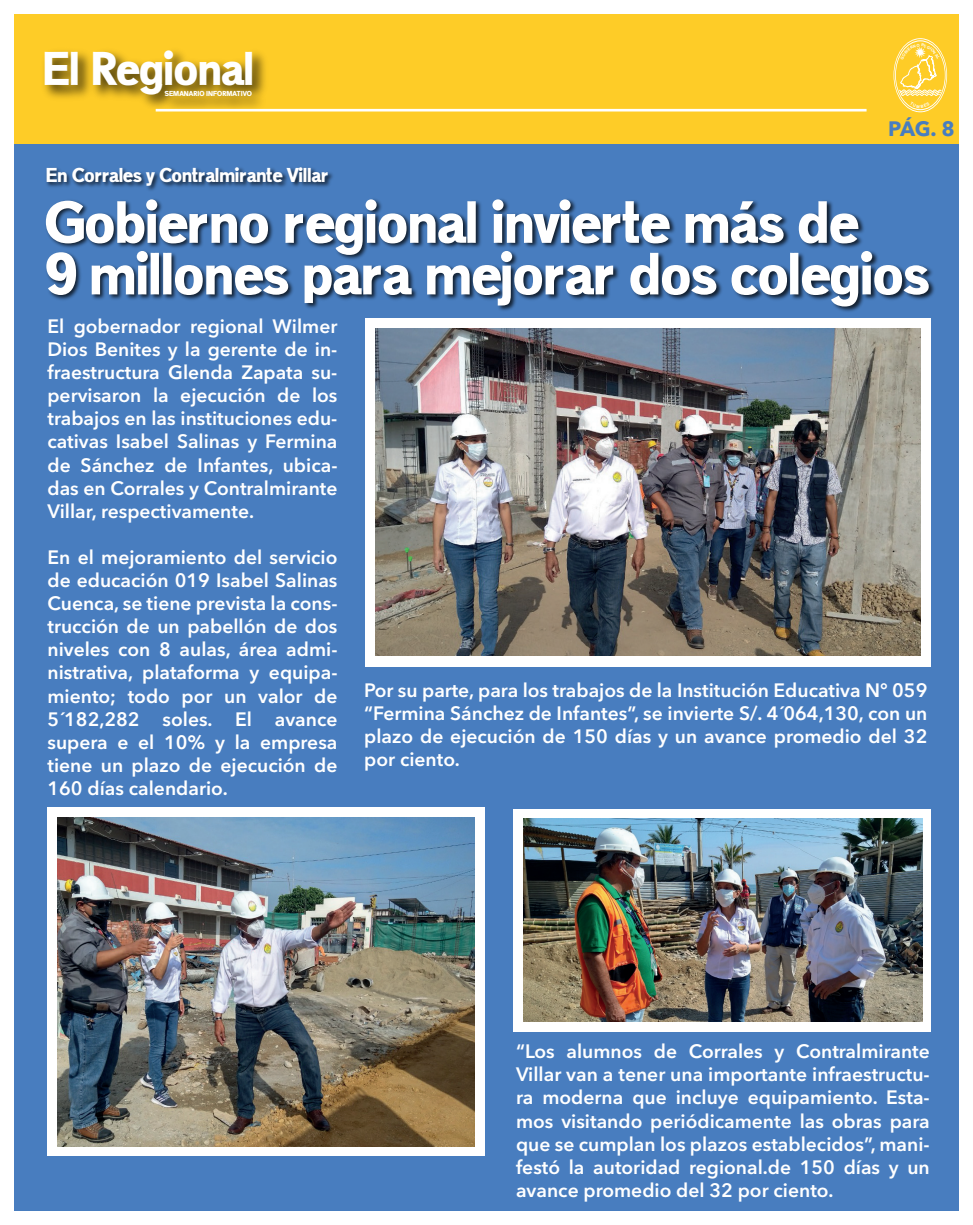
<style>
.page{position:relative;width:973px;height:1225px;background:#fff}
.page>*{position:absolute;margin:0;border:0;box-sizing:border-box;transform-origin:0 0}
.t1{font:56.88px/51.6px "Maximum Impact";color:#fff}
.t2{font:45.24px "Maximum Impact";color:#fff}
.t3{font:700 20.65px "Avenir Next LT Pro";color:#fff}
.t4{font:700 20.65px "Avenir Next LT Pro";color:#487dbf}
.t5{font:600 19.25px/23.1px "Avenir Next LT Pro";color:#fff;text-align:justify}
.t6{font:19.25px "Maximum Impact";color:#fff}
.t7{font:6.91px "Maximum Impact";color:#fff}
</style>
<div class="page">
<div style="left:14px;top:128px;width:944px;height:1083px;background:#487dbf"></div>
<div style="left:14px;top:14px;width:944px;height:129px;background:#fecc27"></div>
<img style="left:44px;top:51px;width:230px;height:61px">
<img style="left:158px;top:84px;width:113px;height:25px">
<hr style="left:156px;top:109px;width:711px;height:3px;background:#fff">
<img style="left:46px;top:199px;width:889px;height:120px">
<img style="left:46px;top:167px;width:287px;height:24px">
<div style="left:47px;top:808px;width:438px;height:348px;background:#fff"></div>
<img style="left:58px;top:818px;width:416px;height:329px">
<div style="left:365px;top:318px;width:565px;height:348px;background:#fff"></div>
<img style="left:376px;top:328px;width:545px;height:328px">
<div style="left:513px;top:809px;width:417px;height:222px;background:#fff"></div>
<img style="left:524px;top:818px;width:398px;height:203px">
<svg style="left:894px;top:38px;width:54px;height:74px"></svg>
<h2 class="t2" style="left:43px;top:41px;width:213px">El Regional</h2>
<p class="t7" style="left:165px;top:89px;width:89px">SEMANARIO INFORMATIVO</p>
<p class="t6" style="left:46px;top:164px;width:284px">En Corrales y Contralmirante Villar</p>
<p class="t4" style="left:888px;top:116px;width:68px">PÁG. 8</p>
<h1 class="t1" style="left:45px;top:198px;width:886px">Gobierno regional invierte más de<br>9 millones para mejorar dos colegios</h1>
<p class="t5" style="left:47px;top:314px;width:292px">El gobernador regional Wilmer Dios Benites y la gerente de in&shy;fraestructura Glenda Zapata su&shy;pervisaron la ejecución de los trabajos en las instituciones edu&shy;cativas Isabel Salinas y Fermina de Sánchez de Infantes, ubica&shy;das en Corrales y Contralmirante Villar, respectivamente.</p>
<p class="t5" style="left:47px;top:545px;width:292px">En el mejoramiento del servicio de educación 019 Isabel Salinas Cuenca, se tiene prevista la cons&shy;trucción de un pabellón de dos niveles con 8 aulas, área admi&shy;nistrativa, plataforma y equipa&shy;miento; todo por un valor de 5´182,282 soles. El avance supera e el 10% y la empresa tiene un plazo de ejecución de 160 días calendario.</p>
<p class="t3" style="left:9px;top:679px;width:68px">PAG. 1</p>
<p class="t5" style="left:364px;top:678px;width:565px">Por su parte, para los trabajos de la Institución Educativa N° 059 “Fermina Sánchez de Infantes”, se invierte S/. 4´064,130, con un plazo de ejecución de 150 días y un avance promedio del 32 por ciento.</p>
<p class="t5" style="left:516px;top:1040px;width:415px">“Los alumnos de Corrales y Contralmirante Villar van a tener una importante infraestructu&shy;ra moderna que incluye equipamiento. Esta&shy;mos visitando periódicamente las obras para que se cumplan los plazos establecidos”, mani&shy;festó la autoridad regional.de 150 días y un avance promedio del 32 por ciento.</p>
</div>
